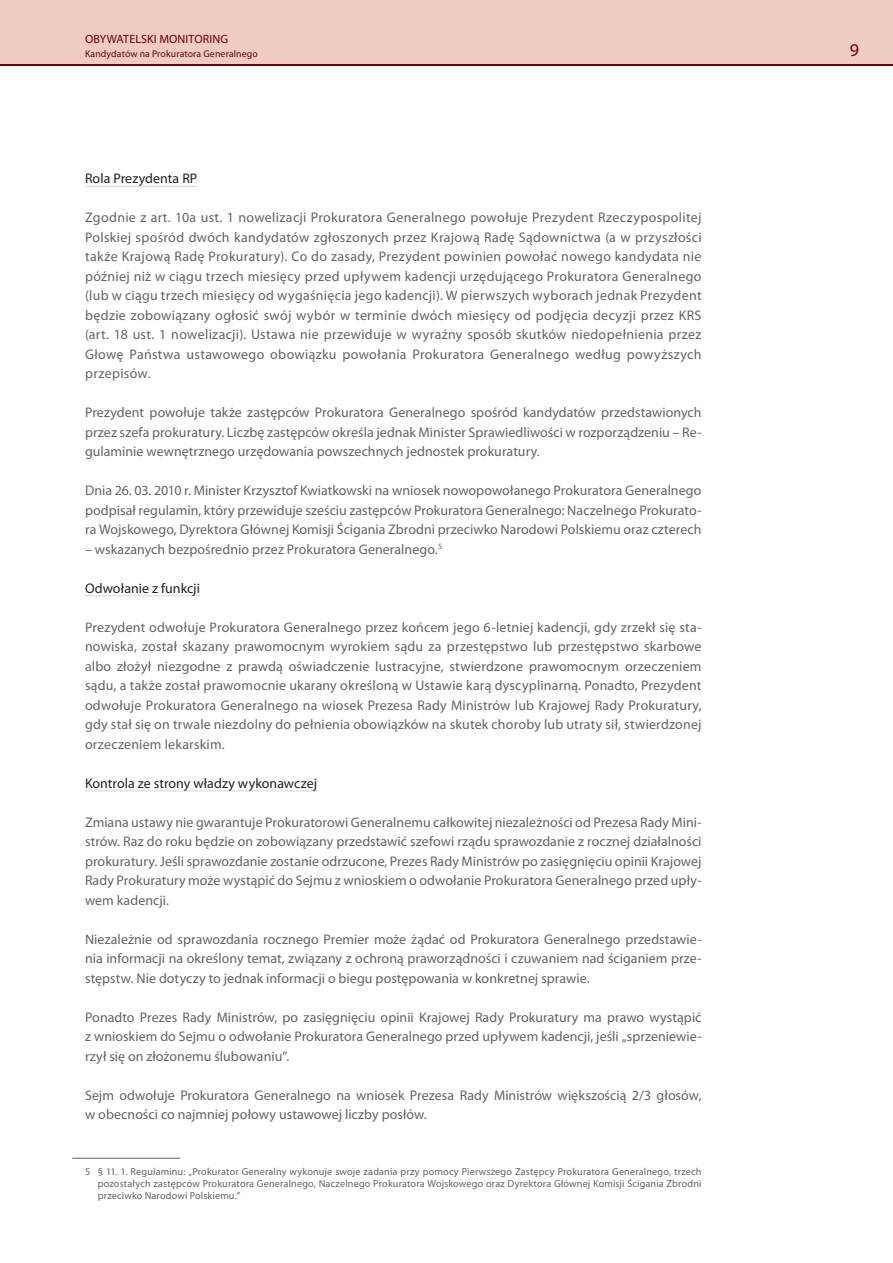
<style>
.page{position:relative;width:893px;height:1263px;background:#fff}
.page>*{position:absolute;margin:0;border:0;box-sizing:border-box;transform-origin:0 0}
.t1{font:18px "Myriad Pro";color:#700000}
.t2{font:13.95px/19.5px "Myriad Pro";letter-spacing:.005em;color:#636366;text-align:justify}
.podpodtytul{font:13.95px "Myriad Pro";color:#231f20}
.t3{font:12px "Myriad Pro";letter-spacing:.01em;color:#700000}
.przypis{font:10.2px/12.3px "Myriad Pro";letter-spacing:.015em;color:#636366;text-align:justify}
.t4{font:9.75px "Myriad Pro";letter-spacing:.015em;color:#700000}
</style>
<div class="page">
<div style="left:0;top:0;width:893px;height:66px;background:#700000"></div>
<div style="left:0;top:0;width:893px;height:64px;background:#f0ccc2"></div>
<hr style="left:85px;top:186px;width:112px;height:1px;background:#f0ccc2">
<hr style="left:85px;top:595px;width:115px;height:1px;background:#f0ccc2">
<hr style="left:85px;top:790px;width:232px;height:1px;background:#f0ccc2">
<hr style="left:72px;top:1158px;width:108px;height:1px;background:#636366">
<p class="t3" style="left:85px;top:32px;width:145px">OBYWATELSKI MONITORING</p>
<p class="t4" style="left:85px;top:47px;width:174px">Kandydatów na Prokuratora Generalnego</p>
<p class="t1" style="left:850px;top:39px;width:11px">9</p>
<p class="podpodtytul" style="left:85px;top:170px;width:114px">Rola Prezydenta RP</p>
<p class="t2" style="left:85px;top:208px;width:618px">Zgodnie z art. 10a ust. 1 nowelizacji Prokuratora Generalnego powołuje Prezydent Rzeczypospolitej Polskiej spośród dwóch kandydatów zgłoszonych przez Krajową Radę Sądownictwa (a w przyszłości także Krajową Radę Prokuratury). Co do zasady, Prezydent powinien powołać nowego kandydata nie później niż w ciągu trzech miesięcy przed upływem kadencji urzędującego Prokuratora Generalnego (lub w ciągu trzech miesięcy od wygaśnięcia jego kadencji). W pierwszych wyborach jednak Prezydent będzie zobowiązany ogłosić swój wybór w terminie dwóch miesięcy od podjęcia decyzji przez KRS (art. 18 ust. 1 nowelizacji). Ustawa nie przewiduje w wyraźny sposób skutków niedopełnienia przez Głowę Państwa ustawowego obowiązku powołania Prokuratora Generalnego według powyższych przepisów.</p>
<p class="t2" style="left:85px;top:403px;width:618px">Prezydent powołuje także zastępców Prokuratora Generalnego spośród kandydatów przedstawionych przez szefa prokuratury. Liczbę zastępców określa jednak Minister Sprawiedliwości w rozporządzeniu – Re&shy;gulaminie wewnętrznego urzędowania powszechnych jednostek prokuratury.</p>
<p class="t2" style="left:85px;top:481px;width:618px">Dnia 26. 03. 2010 r. Minister Krzysztof Kwiatkowski na wniosek nowopowołanego Prokuratora Generalnego podpisał regulamin, który przewiduje sześciu zastępców Prokuratora Generalnego: Naczelnego Prokurato&shy;ra Wojskowego, Dyrektora Głównej Komisji Ścigania Zbrodni przeciwko Narodowi Polskiemu oraz czterech</p>
<p class="t2" style="left:85px;top:539px;width:359px">– wskazanych bezpośrednio przez Prokuratora Generalnego.<sup>5</sup></p>
<p class="podpodtytul" style="left:85px;top:579px;width:116px">Odwołanie z funkcji</p>
<p class="t2" style="left:85px;top:617px;width:618px">Prezydent odwołuje Prokuratora Generalnego przez końcem jego 6-letniej kadencji, gdy zrzekł się sta&shy;nowiska, został skazany prawomocnym wyrokiem sądu za przestępstwo lub przestępstwo skarbowe albo złożył niezgodne z prawdą oświadczenie lustracyjne, stwierdzone prawomocnym orzeczeniem sądu, a także został prawomocnie ukarany określoną w Ustawie karą dyscyplinarną. Ponadto, Prezydent odwołuje Prokuratora Generalnego na wiosek Prezesa Rady Ministrów lub Krajowej Rady Prokuratury, gdy stał się on trwale niezdolny do pełnienia obowiązków na skutek choroby lub utraty sił, stwierdzonej orzeczeniem lekarskim.</p>
<p class="podpodtytul" style="left:85px;top:774px;width:234px">Kontrola ze strony władzy wykonawczej</p>
<p class="t2" style="left:85px;top:812px;width:618px">Zmiana ustawy nie gwarantuje Prokuratorowi Generalnemu całkowitej niezależności od Prezesa Rady Mini&shy;strów. Raz do roku będzie on zobowiązany przedstawić szefowi rządu sprawozdanie z rocznej działalności prokuratury. Jeśli sprawozdanie zostanie odrzucone, Prezes Rady Ministrów po zasięgnięciu opinii Krajowej Rady Prokuratury może wystąpić do Sejmu z wnioskiem o odwołanie Prokuratora Generalnego przed upły&shy;wem kadencji.</p>
<p class="t2" style="left:85px;top:929px;width:618px">Niezależnie od sprawozdania rocznego Premier może żądać od Prokuratora Generalnego przedstawie&shy;nia informacji na określony temat, związany z ochroną praworządności i czuwaniem nad ściganiem prze&shy;stępstw. Nie dotyczy to jednak informacji o biegu postępowania w konkretnej sprawie.</p>
<p class="t2" style="left:85px;top:1007px;width:618px">Ponadto Prezes Rady Ministrów, po zasięgnięciu opinii Krajowej Rady Prokuratury ma prawo wystąpić z wnioskiem do Sejmu o odwołanie Prokuratora Generalnego przed upływem kadencji, jeśli „sprzeniewie&shy;rzył się on złożonemu ślubowaniu”.</p>
<p class="t2" style="left:85px;top:1085px;width:618px">Sejm odwołuje Prokuratora Generalnego na wniosek Prezesa Rady Ministrów większością 2/3 głosów, w obecności co najmniej połowy ustawowej liczby posłów.</p>
<p class="przypis" style="left:98px;top:1165px;width:605px;text-indent:-13px">5 § 11. 1. Regulaminu: „Prokurator Generalny wykonuje swoje zadania przy pomocy Pierwszego Zastępcy Prokuratora Generalnego, trzech pozostałych zastępców Prokuratora Generalnego, Naczelnego Prokuratora Wojskowego oraz Dyrektora Głównej Komisji Ścigania Zbrodni przeciwko Narodowi Polskiemu.”</p>
</div>
